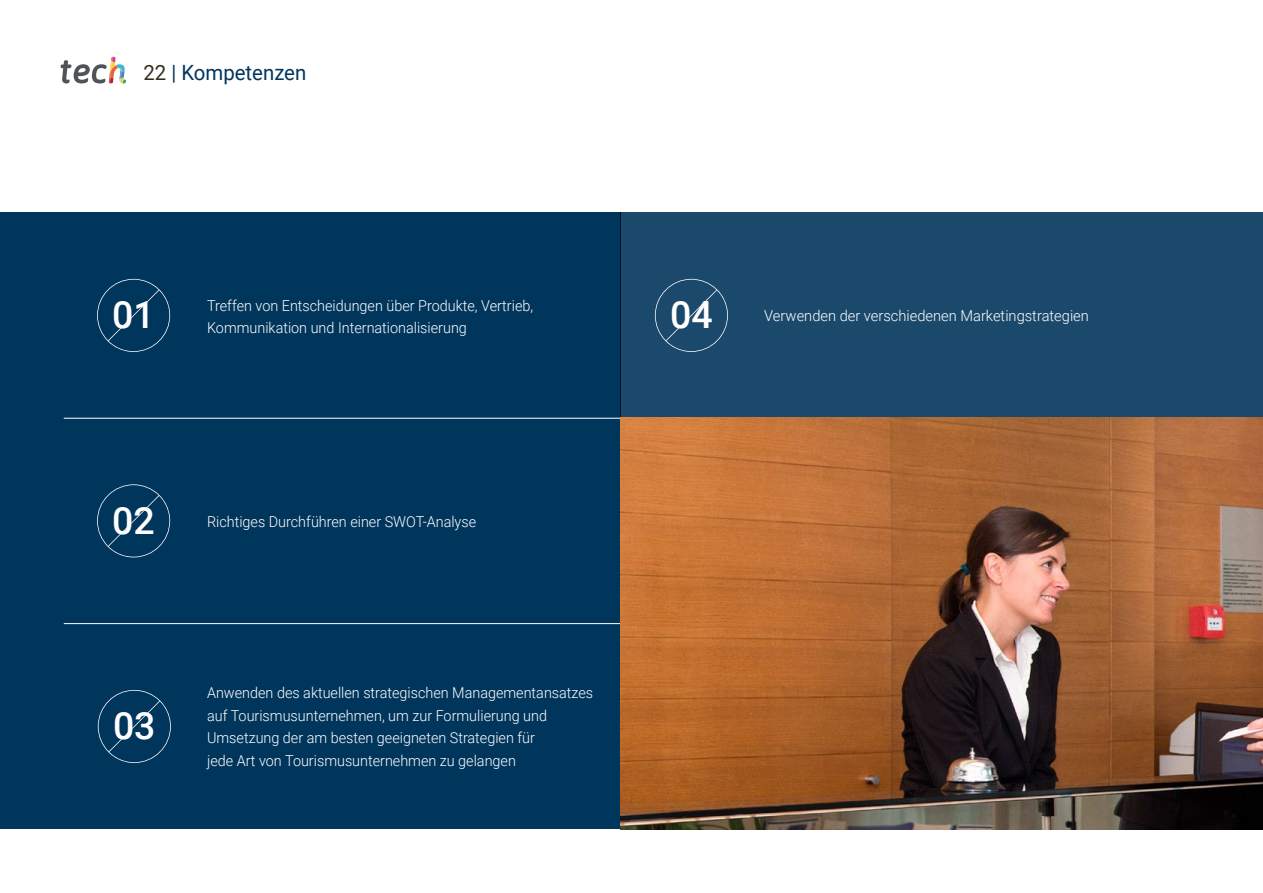
<style>
.page{position:relative;width:1263px;height:893px;background:#fff}
.page>*{position:absolute;margin:0;border:0;box-sizing:border-box;transform-origin:0 0}
.t1{font:500 37.5px "Roboto";color:#fff}
.t2{font:21px "Roboto";color:#00355e}
.t3{font:300 15px/22.5px "Roboto";color:#fff;scale:.96 1}
.t4{font:300 15px "Roboto";color:#fff}
.s1{color:#312e20}
</style>
<div class="page">
<div style="left:0;top:213px;width:621px;height:616px;background:#00355c"></div>
<div style="left:621px;top:213px;width:642px;height:616px;background:#1a496c"></div>
<svg style="left:97px;top:279px;width:73px;height:73px"></svg>
<svg style="left:97px;top:484px;width:73px;height:73px"></svg>
<svg style="left:98px;top:690px;width:73px;height:73px"></svg>
<svg style="left:655px;top:279px;width:73px;height:73px"></svg>
<hr style="left:64px;top:418px;width:1199px;height:1px;background:#fff">
<hr style="left:64px;top:623px;width:1199px;height:1px;background:#fff">
<img style="left:621px;top:418px;width:642px;height:411px">
<svg style="left:61px;top:57px;width:65px;height:27px"></svg>
<h2 class="t2" style="left:144px;top:57px;width:164px"><span class="s1">22</span> | Kompetenzen</h2>
<h1 class="t1" style="left:112px;top:288px;width:44px">01</h1>
<p class="t3" style="left:207px;top:294px;width:341px">Treffen von Entscheidungen über Produkte, Vertrieb,</p>
<p class="t3" style="left:207px;top:316px;width:272px">Kommunikation und Internationalisierung</p>
<h1 class="t1" style="left:112px;top:494px;width:44px">02</h1>
<p class="t3" style="left:207px;top:509px;width:282px">Richtiges Durchführen einer SWOT-Analyse</p>
<h1 class="t1" style="left:113px;top:699px;width:44px">03</h1>
<p class="t3" style="left:207px;top:681px;width:404px">Anwenden des aktuellen strategischen Managementansatzes auf Tourismusunternehmen, um zur Formulierung und Umsetzung der am besten geeigneten Strategien für<br>jede Art von Tourismusunternehmen zu gelangen</p>
<h1 class="t1" style="left:670px;top:288px;width:44px">04</h1>
<p class="t4" style="left:764px;top:305px;width:326px">Verwenden der verschiedenen Marketingstrategien</p>
</div>
